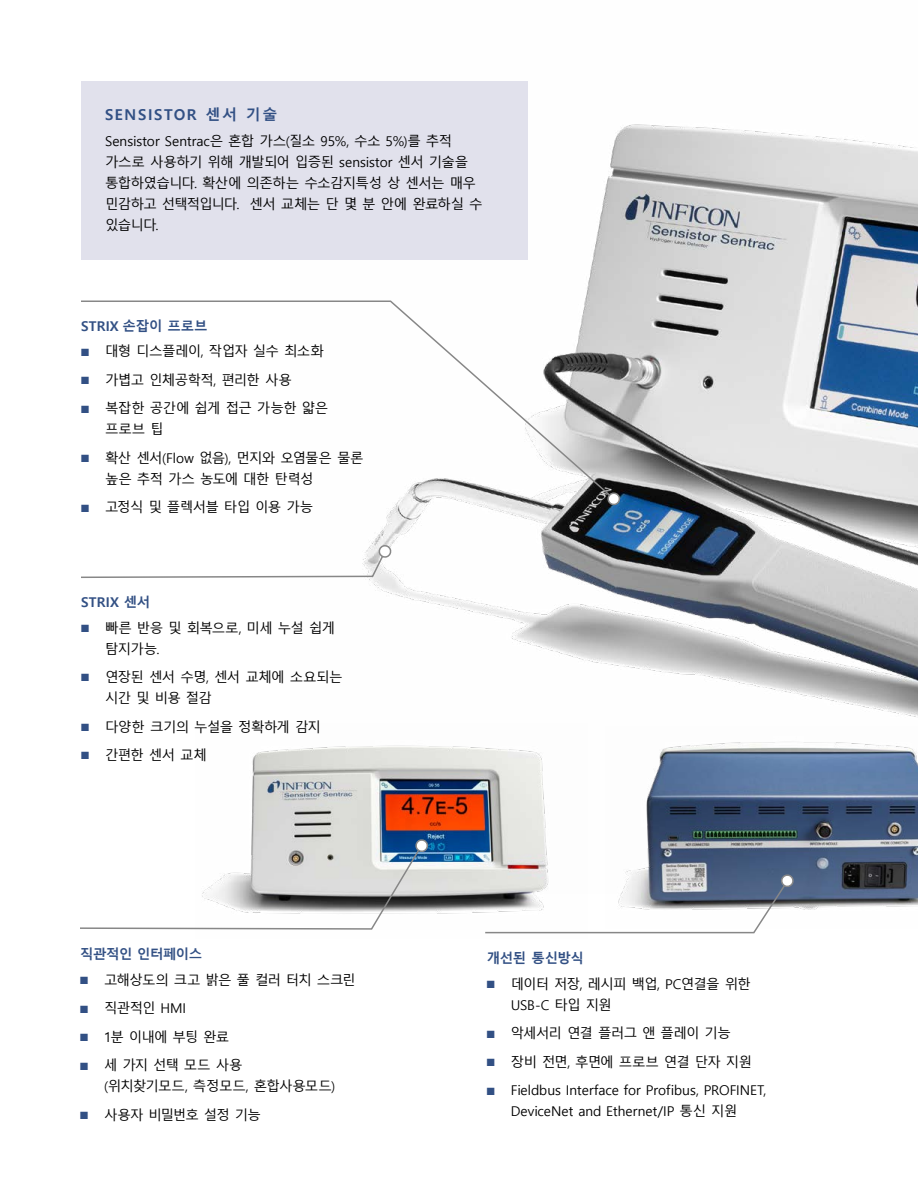
<style>
.page{position:relative;width:918px;height:1188px;background:#fff}
.page>*{position:absolute;margin:0;border:0;box-sizing:border-box;transform-origin:0 0}
.t1{font:700 15px "Malgun Gothic";letter-spacing:.1em;color:#325084}
.t2{font:13.5px/21px "Malgun Gothic";letter-spacing:-.045em;color:#000}
.t3{font:13.5px/21px "Malgun Gothic";color:#000;text-align:center}
.t4{font:13.5px "Malgun Gothic";letter-spacing:-.07em;color:#000}
.t5{font:700 13.5px "Malgun Gothic";letter-spacing:-.01em;color:#325084}
.t6{font:13.5px/21px "Malgun Gothic";letter-spacing:-.025em;color:#000}
.t7{font:13.5px "Malgun Gothic";letter-spacing:-.065em;color:#000}
.t8{font:700 13.5px "Malgun Gothic";letter-spacing:-.05em;color:#325084}
.s1{color:#325084}
</style>
<div class="page">
<img style="left:369px;top:81px;width:549px;height:636px">
<img style="left:251px;top:745px;width:297px;height:169px">
<img style="left:625px;top:742px;width:293px;height:168px">
<svg style="left:81px;top:300px;width:535px;height:201px"></svg>
<svg style="left:605px;top:492px;width:17px;height:15px"></svg>
<svg style="left:80px;top:838px;width:350px;height:92px"></svg>
<svg style="left:81px;top:544px;width:312px;height:35px"></svg>
<svg style="left:484px;top:874px;width:312px;height:60px"></svg>
<div style="left:81px;top:81px;width:446px;height:179px;background:#e1e1ec"></div>
<p class="t1" style="left:105px;top:106px;width:174px">SENSISTOR 센서 기술</p>
<p class="t2" style="left:105px;top:130px;width:379px">Sensistor Sentrac은 혼합 가스(질소 95%, 수소 5%)를 추적 가스로 사용하기 위해 개발되어 입증된 sensistor 센서 기술을 통합하였습니다. 확산에 의존하는 수소감지특성 상 센서는 매우 민감하고 선택적입니다. 센서 교체는 단 몇 분 안에 완료하실 수 있습니다.</p>
<p class="t5" style="left:81px;top:318px;width:128px">STRIX 손잡이 프로브</p>
<p class="t2" style="left:81px;top:341px;width:244px"><span class="s1">■</span> 대형 디스플레이, 작업자 실수 최소화</p>
<p class="t2" style="left:81px;top:370px;width:213px"><span class="s1">■</span> 가볍고 인체공학적, 편리한 사용</p>
<p class="t6" style="left:105px;top:398px;width:225px;text-indent:-24px"><span class="s1">■</span> 복잡한 공간에 쉽게 접근 가능한 얇은 프로브 팁</p>
<p class="t2" style="left:105px;top:448px;width:260px;text-indent:-24px"><span class="s1">■</span> 확산 센서(Flow 없음), 먼지와 오염물은 물론 높은 추적 가스 농도에 대한 탄력성</p>
<p class="t2" style="left:81px;top:497px;width:234px"><span class="s1">■</span> 고정식 및 플렉서블 타입 이용 가능</p>
<p class="t5" style="left:81px;top:594px;width:71px">STRIX 센서</p>
<p class="t2" style="left:105px;top:617px;width:232px;text-indent:-24px"><span class="s1">■</span> 빠른 반응 및 회복으로, 미세 누설 쉽게 탐지가능.</p>
<p class="t2" style="left:105px;top:667px;width:239px;text-indent:-24px"><span class="s1">■</span> 연장된 센서 수명, 센서 교체에 소요되는 시간 및 비용 절감</p>
<p class="t2" style="left:81px;top:716px;width:241px"><span class="s1">■</span> 다양한 크기의 누설을 정확하게 감지</p>
<p class="t2" style="left:81px;top:745px;width:127px"><span class="s1">■</span> 간편한 센서 교체</p>
<p class="t8" style="left:80px;top:947px;width:124px">직관적인 인터페이스</p>
<p class="t4" style="left:80px;top:972px;width:277px"><span class="s1">■</span> 고해상도의 크고 밝은 풀 컬러 터치 스크린</p>
<p class="t2" style="left:80px;top:998px;width:108px"><span class="s1">■</span> 직관적인 HMI</p>
<p class="t2" style="left:80px;top:1027px;width:151px"><span class="s1">■</span> 1분 이내에 부팅 완료</p>
<p class="t2" style="left:104px;top:1055px;width:233px;text-indent:-24px"><span class="s1">■</span> 세 가지 선택 모드 사용<br>(위치찾기모드, 측정모드, 혼합사용모드)</p>
<p class="t7" style="left:80px;top:1107px;width:183px"><span class="s1">■</span> 사용자 비밀번호 설정 기능</p>
<p class="t5" style="left:487px;top:951px;width:99px">개선된 통신방식</p>
<p class="t2" style="left:511px;top:974px;width:242px;text-indent:-24px"><span class="s1">■</span> 데이터 저장, 레시피 백업, PC연결을 위한<br>USB-C 타입 지원</p>
<p class="t2" style="left:487px;top:1023px;width:246px"><span class="s1">■</span> 악세서리 연결 플러그 앤 플레이 기능</p>
<p class="t4" style="left:487px;top:1054px;width:267px"><span class="s1">■</span> 장비 전면, 후면에 프로브 연결 단자 지원</p>
<p class="t3" style="left:487px;top:1080px;width:281px"><span class="s1">■</span> Fieldbus Interface for Profibus, PROFINET,<br>DeviceNet and Ethernet/IP 통신 지원</p>
</div>
